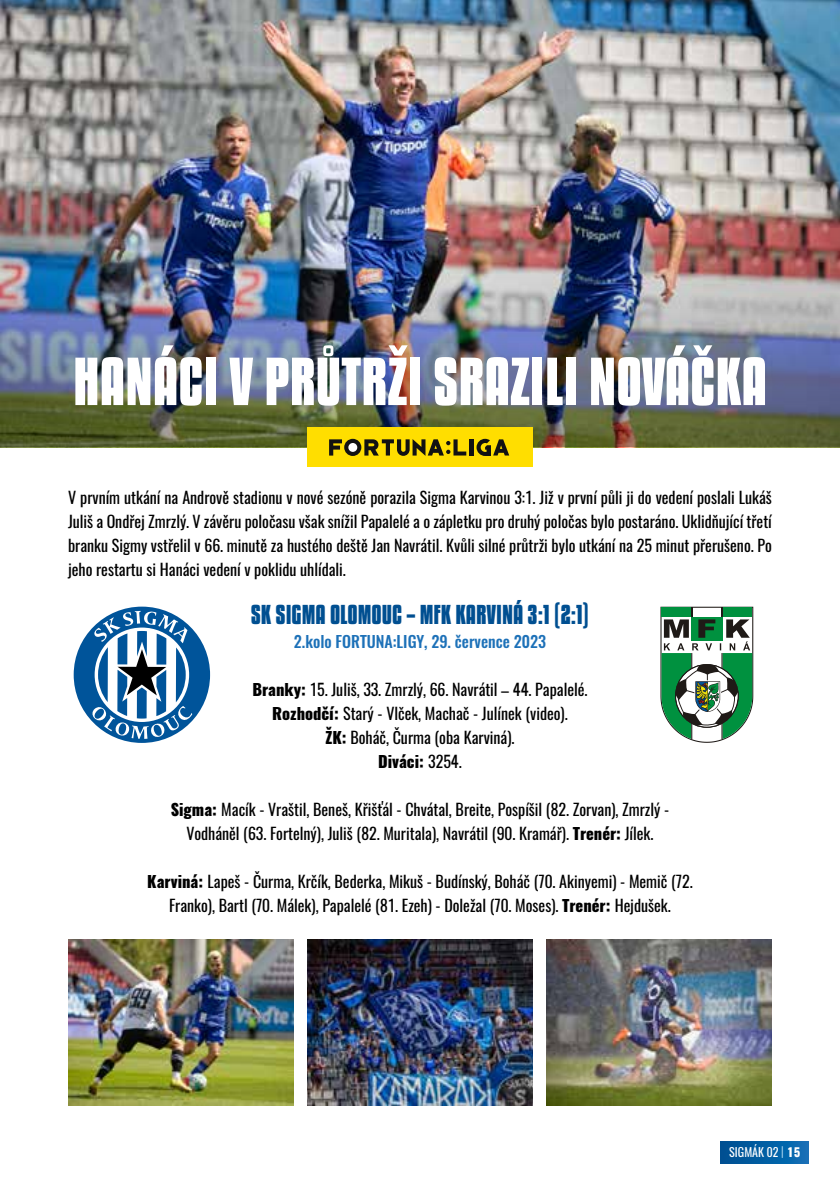
<style>
.page{position:relative;width:840px;height:1191px;background:#fff}
.page>*{position:absolute;margin:0;border:0;box-sizing:border-box;transform-origin:0 0}
.t1{font:700 60px "Kenyan Coffee Rg";color:#fff}
.t2{font:700 24px "Kenyan Coffee Rg";color:#004f91}
.t3{font:16px/24px "Oswald";color:#000;text-align:center}
.t4{font:500 16px "Oswald";color:#1d71b8}
.t5{font:12px "Oswald";color:#fff}
.s1{font-weight:800}
.s2{font-weight:300;color:#c9e9fb}
</style>
<div class="page">
<img style="left:0;top:0;width:839px;height:235px">
<img style="left:0;top:235px;width:839px;height:212px">
<img style="left:307px;top:939px;width:225px;height:167px">
<img style="left:68px;top:939px;width:225px;height:167px">
<img style="left:546px;top:939px;width:225px;height:167px">
<svg style="left:660px;top:606px;width:92px;height:137px"></svg>
<div style="left:69px;top:602px;width:145px;height:145px;border:4px solid #fff;border-radius:50%"></div>
<svg style="left:73px;top:606px;width:137px;height:137px"></svg>
<div style="left:307px;top:427px;width:225px;height:40px;background:#ffde00"></div>
<svg style="left:329px;top:439px;width:137px;height:17px"></svg>
<hr style="left:469px;top:439px;width:4px;height:16px;background:#121212">
<svg style="left:476px;top:439px;width:33px;height:17px"></svg>
<div style="left:720px;top:1141px;width:88px;height:22px;background:linear-gradient(to right,#004e90,#0c6fb6)"></div>
<h1 class="t1" style="left:73px;top:341px;width:695px">HANÁCI V PRŮTRŽI SRAZILI NOVÁČKA</h1>
<p class="t3" style="left:68px;top:486px;width:705px;text-align:justify">V prvním utkání na Andrově stadionu v nové sezóně porazila Sigma Karvinou 3:1. Již v první půli ji do vedení poslali Lukáš Juliš a Ondřej Zmrzlý. V závěru poločasu však snížil Papalelé a o zápletku pro druhý poločas bylo postaráno. Uklidňující třetí branku Sigmy vstřelil v 66. minutě za hustého deště Jan Navrátil. Kvůli silné průtrži bylo utkání na 25 minut přerušeno. Po jeho restartu si Hanáci vedení v poklidu uhlídali.</p>
<h2 class="t2" style="left:250px;top:598px;width:340px">SK SIGMA OLOMOUC – MFK KARVINÁ 3:1 (2:1)</h2>
<p class="t4" style="left:294px;top:630px;width:253px">2.kolo FORTUNA:LIGY, 29. července 2023</p>
<p class="t3" style="left:252px;top:678px;width:336px"><span class="s1">Branky:</span> 15. Juliš, 33. Zmrzlý, 66. Navrátil – 44. Papalelé.<br><span class="s1">Rozhodčí:</span> Starý - Vlček, Machač - Julínek (video).<br><span class="s1">ŽK:</span> Boháč, Čurma (oba Karviná).<br><span class="s1">Diváci:</span> 3254.</p>
<p class="t3" style="left:171px;top:798px;width:499px"><span class="s1">Sigma:</span> Macík - Vraštil, Beneš, Křišťál - Chvátal, Breite, Pospíšil (82. Zorvan), Zmrzlý -<br>Vodháněl (63. Fortelný), Juliš (82. Muritala), Navrátil (90. Kramář). <span class="s1">Trenér:</span> Jílek.</p>
<p class="t3" style="left:147px;top:870px;width:546px"><span class="s1">Karviná:</span> Lapeš - Čurma, Krčík, Bederka, Mikuš - Budínský, Boháč (70. Akinyemi) - Memič (72.<br>Franko), Bartl (70. Málek), Papalelé (81. Ezeh) - Doležal (70. Moses). <span class="s1">Trenér:</span> Hejdušek.</p>
<p class="t5" style="left:728px;top:1144px;width:72px">SIGMÁK 02 <span class="s2">|</span> <span class="s1">15</span></p>
</div>
